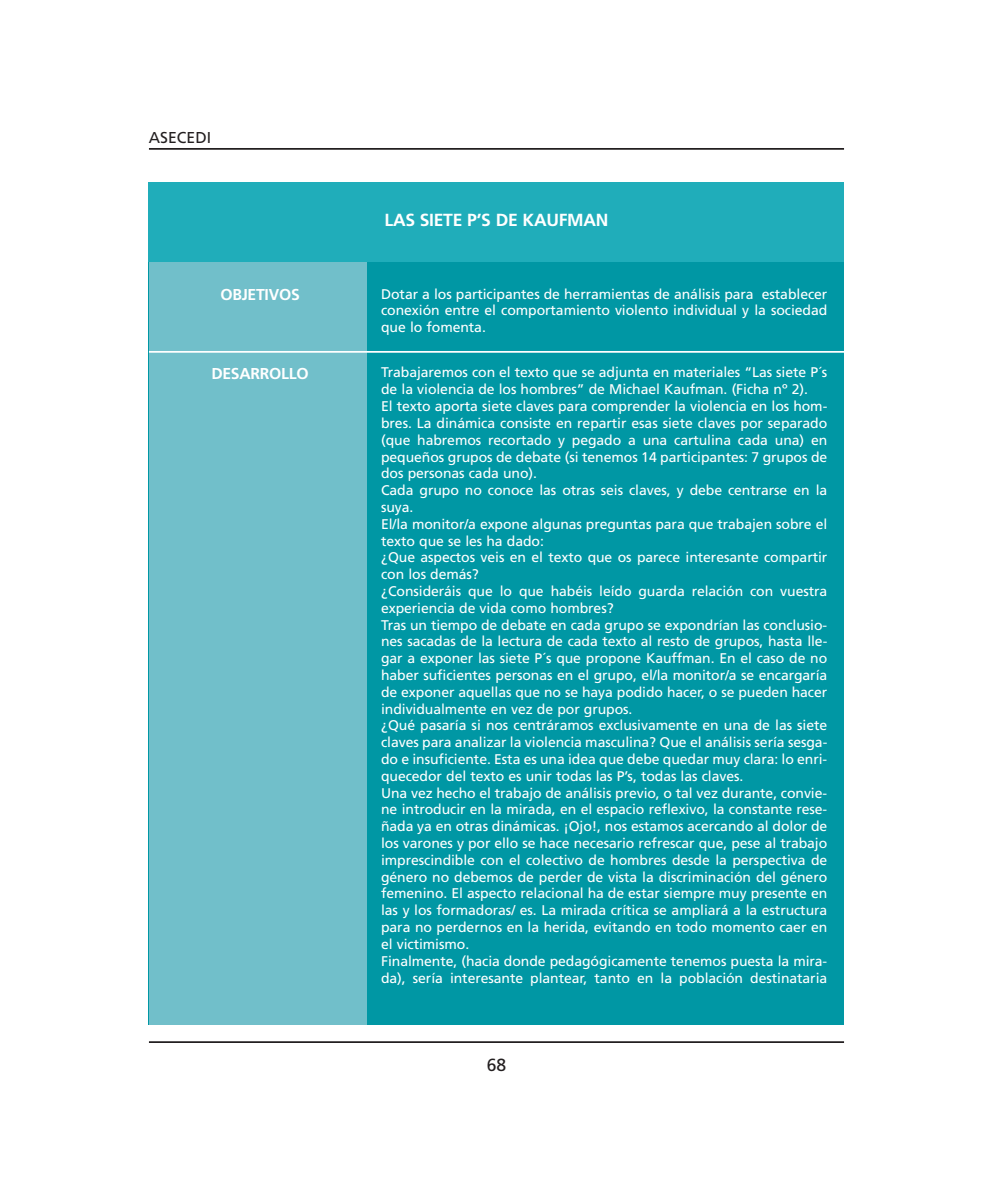
<style>
.page{position:relative;width:993px;height:1191px;background:#fff}
.page>*{position:absolute;margin:0;border:0;box-sizing:border-box;transform-origin:0 0}
.t1{font:700 17.5px "Frutiger";letter-spacing:-.015em;color:#fff}
.t2{font:17.5px "Frutiger";color:#231f20}
.t3{font:700 15.75px "Frutiger";letter-spacing:-.015em;color:#fff}
.t4{font:15.75px "Frutiger";color:#231f20}
.t5{font:14px/16.8px "Frutiger";letter-spacing:-.005em;color:#fff;text-align:justify}
</style>
<div class="page">
<hr style="left:149px;top:148px;width:694px;height:2px;background:#231f20">
<hr style="left:149px;top:1041px;width:694px;height:2px;background:#231f20">
<div style="left:149px;top:183px;width:694px;height:841px;background:#0097a4"></div>
<div style="left:149px;top:183px;width:217px;height:841px;background:#71bfca"></div>
<div style="left:149px;top:183px;width:694px;height:79px;background:#20adba"></div>
<hr style="left:149px;top:351px;width:694px;height:2px;background:#fff">
<p class="t4" style="left:149px;top:131px;width:64px">ASECEDI</p>
<p class="t1" style="left:384px;top:213px;width:225px">LAS SIETE P’S DE KAUFMAN</p>
<p class="t3" style="left:220px;top:288px;width:81px">OBJETIVOS</p>
<p class="t5" style="left:381px;top:286px;width:447px">Dotar a los participantes de herramientas de análisis para establecer conexión entre el comportamiento violento individual y la sociedad que lo fomenta.</p>
<p class="t3" style="left:211px;top:367px;width:99px">DESARROLLO</p>
<p class="t5" style="left:381px;top:365px;width:447px;text-align:left">Trabajaremos con el texto que se adjunta en materiales “Las siete P´s de la violencia de los hombres” de Michael Kaufman. (Ficha nº 2).<br>El texto aporta siete claves para comprender la violencia en los hom&shy;bres. La dinámica consiste en repartir esas siete claves por separado (que habremos recortado y pegado a una cartulina cada una) en pequeños grupos de debate (si tenemos 14 participantes: 7 grupos de dos personas cada uno).<br>Cada grupo no conoce las otras seis claves, y debe centrarse en la suya.<br>El/la monitor/a expone algunas preguntas para que trabajen sobre el texto que se les ha dado:<br>¿Que aspectos veis en el texto que os parece interesante compartir con los demás?<br>¿Consideráis que lo que habéis leído guarda relación con vuestra experiencia de vida como hombres?<br>Tras un tiempo de debate en cada grupo se expondrían las conclusio&shy;nes sacadas de la lectura de cada texto al resto de grupos, hasta lle&shy;gar a exponer las siete P´s que propone Kauffman. En el caso de no haber suficientes personas en el grupo, el/la monitor/a se encargaría de exponer aquellas que no se haya podido hacer, o se pueden hacer individualmente en vez de por grupos.<br>¿Qué pasaría si nos centráramos exclusivamente en una de las siete claves para analizar la violencia masculina? Que el análisis sería sesga&shy;do e insuficiente. Esta es una idea que debe quedar muy clara: lo enri&shy;quecedor del texto es unir todas las P’s, todas las claves.<br>Una vez hecho el trabajo de análisis previo, o tal vez durante, convie&shy;ne introducir en la mirada, en el espacio reflexivo, la constante rese&shy;ñada ya en otras dinámicas. ¡Ojo!, nos estamos acercando al dolor de los varones y por ello se hace necesario refrescar que, pese al trabajo imprescindible con el colectivo de hombres desde la perspectiva de género no debemos de perder de vista la discriminación del género femenino. El aspecto relacional ha de estar siempre muy presente en las y los formadoras/ es. La mirada crítica se ampliará a la estructura para no perdernos en la herida, evitando en todo momento caer en el victimismo.<br>Finalmente, (hacia donde pedagógicamente tenemos puesta la mira&shy;da), sería interesante plantear, tanto en la población destinataria</p>
<p class="t2" style="left:486px;top:1058px;width:21px">68</p>
</div>
